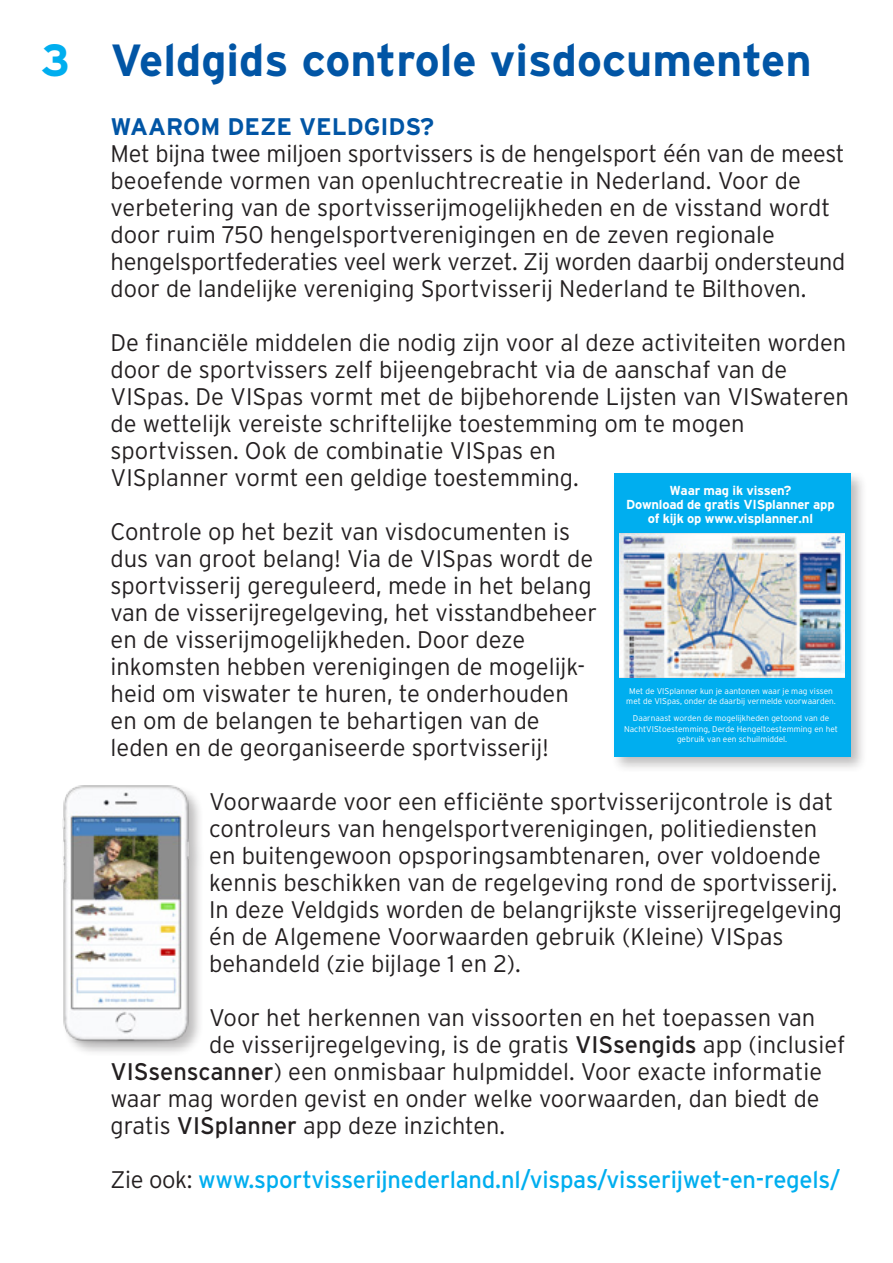
<style>
.page{position:relative;width:893px;height:1263px;background:#fff}
.page>*{position:absolute;margin:0;border:0;box-sizing:border-box;transform-origin:0 0}
.t1{font:700 45px "Interstate";color:#0155a5}
.t2{font:700 45px "Interstate";color:#00aeef}
.t3{font:300 24px/27px "Interstate";color:#231f20}
.t4{font:24px "Interstate";letter-spacing:-.01em;color:#00aeef}
.t5{font:700 24px "Interstate";color:#0155a5}
.t6{font:700 12.9px/14.1px "Interstate";letter-spacing:-.015em;color:#fff;text-align:center}
.t7{font:300 8.4px/10.2px "Interstate";color:#fff;text-align:center}
.s1{font-weight:400}
.s2{font-weight:300;color:#231f20}
</style>
<div class="page">
<div style="left:62px;top:784px;width:142px;height:274px;background:#231f20;opacity:.3"></div>
<img style="left:62px;top:784px;width:132px;height:264px">
<div style="left:610px;top:470px;width:258px;height:303px;background:#231f20;opacity:.3"></div>
<div style="left:614px;top:473px;width:236px;height:283px;background:#00aeef"></div>
<img style="left:620px;top:534px;width:224px;height:143px">
<h1 class="t2" style="left:41px;top:35px;width:31px">3</h1>
<h1 class="t1" style="left:111px;top:35px;width:703px">Veldgids controle visdocumenten</h1>
<p class="t5" style="left:111px;top:113px;width:325px">WAAROM DEZE VELDGIDS?</p>
<p class="t3" style="left:111px;top:140px;width:736px">Met bijna twee miljoen sportvissers is de hengelsport één van de meest beoefende vormen van openluchtrecreatie in Nederland. Voor de verbetering van de sportvisserijmogelijkheden en de visstand wordt door ruim 750 hengelsportverenigingen en de zeven regionale hengelsportfederaties veel werk verzet. Zij worden daarbij ondersteund door de landelijke vereniging Sportvisserij Nederland te Bilthoven.</p>
<p class="t3" style="left:111px;top:329px;width:740px">De financiële middelen die nodig zijn voor al deze activiteiten worden door de sportvissers zelf bijeengebracht via de aanschaf van de VISpas. De VISpas vormt met de bijbehorende Lijsten van VISwateren de wettelijk vereiste schriftelijke toestemming om te mogen sportvissen. Ook de combinatie VISpas en<br>VISplanner vormt een geldige toestemming.</p>
<p class="t3" style="left:111px;top:518px;width:488px">Controle op het bezit van visdocumenten is dus van groot belang! Via de VISpas wordt de sportvisserij gereguleerd, mede in het belang van de visserijregelgeving, het visstandbeheer en de visserijmogelijkheden. Door deze inkomsten hebben verenigingen de mogelijk&shy;heid om viswater te huren, te onderhouden en om de belangen te behartigen van de leden en de georganiseerde sportvisserij!</p>
<p class="t3" style="left:209px;top:788px;width:634px">Voorwaarde voor een efficiënte sportvisserijcontrole is dat controleurs van hengelsportverenigingen, politiediensten en buitengewoon opsporingsambtenaren, over voldoende kennis beschikken van de regelgeving rond de sportvisserij.<br>In deze Veldgids worden de belangrijkste visserijregelgeving én de Algemene Voorwaarden gebruik (Kleine) VISpas behandeld (zie bijlage 1 en 2).</p>
<p class="t3" style="left:209px;top:1004px;width:608px">Voor het herkennen van vissoorten en het toepassen van</p>
<p class="t3" style="left:209px;top:1031px;width:638px">de visserijregelgeving, is de gratis <span class="s1">VISsengids</span> app (inclusief</p>
<p class="t3" style="left:111px;top:1058px;width:713px"><span class="s1">VISsenscanner</span>) een onmisbaar hulpmiddel. Voor exacte informatie</p>
<p class="t3" style="left:111px;top:1085px;width:711px">waar mag worden gevist en onder welke voorwaarden, dan biedt de</p>
<p class="t3" style="left:111px;top:1112px;width:396px">gratis <span class="s1">VISplanner</span> app deze inzichten.</p>
<p class="t4" style="left:111px;top:1166px;width:731px"><span class="s2">Zie ook:</span> www.sportvisserijnederland.nl/vispas/visserijwet-en-regels/</p>
<p class="t6" style="left:626px;top:483px;width:210px">Waar mag ik vissen?<br>Download de gratis VISplanner app of kijk op www.visplanner.nl</p>
<p class="t7" style="left:626px;top:686px;width:211px">Met de VISplanner kun je aantonen waar je mag vissen met de VISpas, onder de daarbij vermelde voorwaarden.</p>
<p class="t7" style="left:624px;top:713px;width:215px">Daarnaast worden de mogelijkheden getoond van de<br>NachtVIStoestemming, Derde Hengeltoestemming en het gebruik van een schuilmiddel.</p>
</div>
